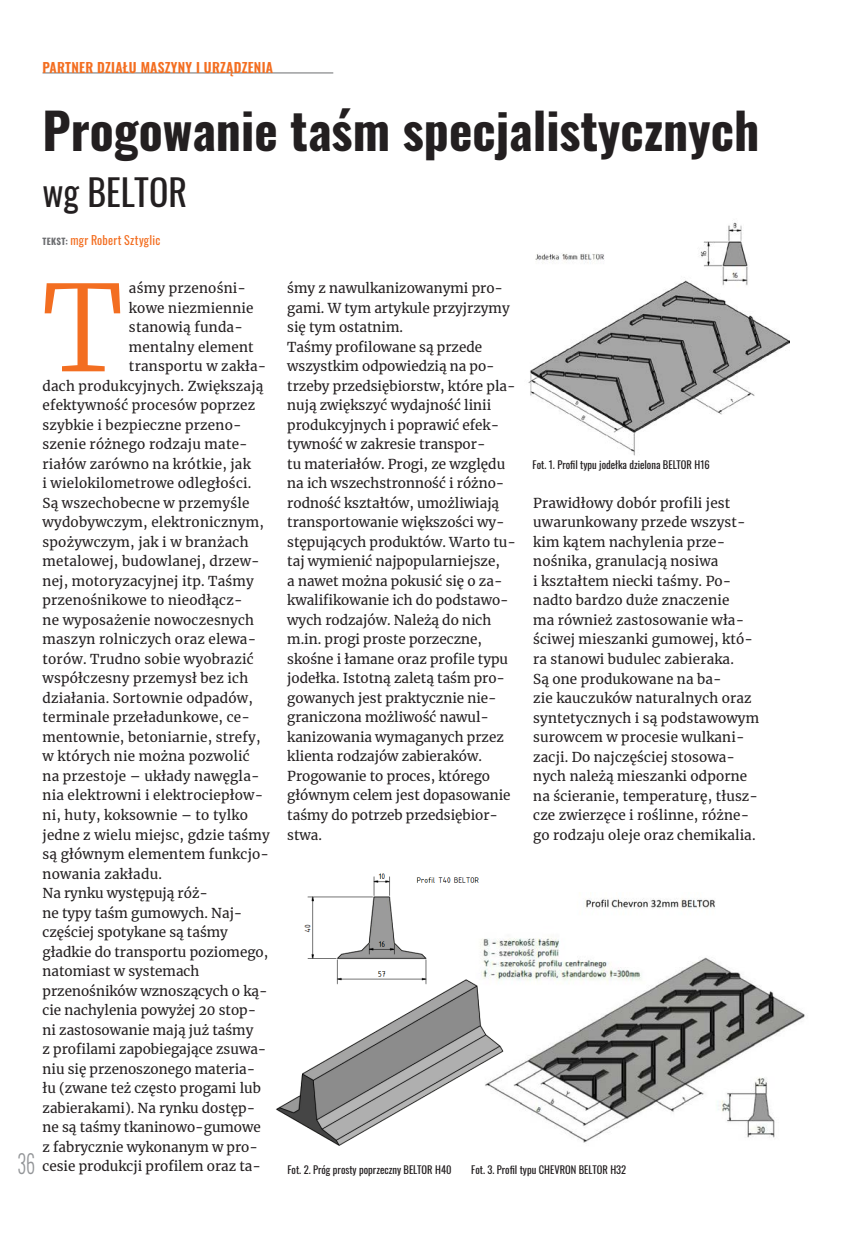
<style>
.page{position:relative;width:868px;height:1234px;background:#fff}
.page>*{position:absolute;margin:0;border:0;box-sizing:border-box;transform-origin:0 0}
.t1{font:300 118.5px "Merriweather";color:#f36e21}
.t2{font:700 49.65px "Oswald";color:#231f20}
.t3{font:35.85px "Oswald";color:#231f20}
.t4{font:300 25.5px "Oswald";color:#939598;scale:.71 1}
.t5{font:13.5px/19.5px "Merriweather";letter-spacing:.01em;color:#231f20}
.t6{font:600 13.5px "Oswald";letter-spacing:.02em;color:#f36e21}
.t7{font:12px "Oswald";letter-spacing:.02em;color:#f36e21}
.t8{font:10.5px "Oswald";color:#231f20}
.s1{font-weight:700;font-size:9px;color:#6c6d70}
</style>
<div class="page">
<hr style="left:43px;top:73px;width:290px;height:1px;background:#6c6d70">
<img style="left:521px;top:898px;width:284px;height:245px">
<img style="left:528px;top:222px;width:261px;height:234px">
<img style="left:276px;top:873px;width:245px;height:273px">
<p class="t6" style="left:43px;top:60px;width:232px">PARTNER DZIAŁU MASZYNY I URZĄDZENIA</p>
<h2 class="t2" style="left:43px;top:104px;width:718px">Progowanie taśm specjalistycznych</h2>
<h3 class="t3" style="left:43px;top:160px;width:146px">wg BELTOR</h3>
<p class="t7" style="left:43px;top:230px;width:119px"><span class="s1">TEKST:</span> mgr Robert Sztyglic</p>
<h3 class="t4" style="left:17px;top:1140px;width:27px">36</h3>
<h1 class="t1" style="left:43px;top:246px;width:82px">T</h1>
<p class="t5" style="left:129px;top:278px;width:118px">aśmy przenośni-</p>
<p class="t5" style="left:129px;top:298px;width:126px">kowe niezmiennie</p>
<p class="t5" style="left:129px;top:317px;width:115px">stanowią funda-</p>
<p class="t5" style="left:129px;top:336px;width:126px">mentalny element</p>
<p class="t5" style="left:129px;top:356px;width:139px">transportu w zakła-</p>
<p class="t5" style="left:43px;top:375px;width:222px">dach produkcyjnych. Zwiększają</p>
<p class="t5" style="left:43px;top:395px;width:214px">efektywność procesów poprzez</p>
<p class="t5" style="left:43px;top:414px;width:200px">szybkie i bezpieczne przeno-</p>
<p class="t5" style="left:43px;top:434px;width:207px">szenie różnego rodzaju mate-</p>
<p class="t5" style="left:43px;top:453px;width:210px">riałów zarówno na krótkie, jak</p>
<p class="t5" style="left:43px;top:473px;width:210px">i wielokilometrowe odległości.</p>
<p class="t5" style="left:43px;top:492px;width:208px">Są wszechobecne w przemyśle</p>
<p class="t5" style="left:43px;top:512px;width:223px">wydobywczym, elektronicznym,</p>
<p class="t5" style="left:43px;top:531px;width:207px">spożywczym, jak i w branżach</p>
<p class="t5" style="left:43px;top:551px;width:219px">metalowej, budowlanej, drzew-</p>
<p class="t5" style="left:43px;top:570px;width:213px">nej, motoryzacyjnej itp. Taśmy</p>
<p class="t5" style="left:43px;top:590px;width:201px">przenośnikowe to nieodłącz-</p>
<p class="t5" style="left:43px;top:609px;width:213px">ne wyposażenie nowoczesnych</p>
<p class="t5" style="left:43px;top:629px;width:215px">maszyn rolniczych oraz elewa-</p>
<p class="t5" style="left:43px;top:648px;width:213px">torów. Trudno sobie wyobrazić</p>
<p class="t5" style="left:43px;top:668px;width:207px">współczesny przemysł bez ich</p>
<p class="t5" style="left:43px;top:687px;width:212px">działania. Sortownie odpadów,</p>
<p class="t5" style="left:43px;top:707px;width:209px">terminale przeładunkowe, ce-</p>
<p class="t5" style="left:43px;top:726px;width:219px">mentownie, betoniarnie, strefy,</p>
<p class="t5" style="left:43px;top:746px;width:209px">w których nie można pozwolić</p>
<p class="t5" style="left:43px;top:765px;width:218px">na przestoje – układy nawęgla-</p>
<p class="t5" style="left:43px;top:785px;width:222px">nia elektrowni i elektrociepłow-</p>
<p class="t5" style="left:43px;top:804px;width:207px">ni, huty, koksownie – to tylko</p>
<p class="t5" style="left:43px;top:824px;width:229px">jedne z wielu miejsc, gdzie taśmy</p>
<p class="t5" style="left:43px;top:843px;width:228px">są głównym elementem funkcjo-</p>
<p class="t5" style="left:43px;top:863px;width:121px">nowania zakładu.</p>
<p class="t5" style="left:43px;top:882px;width:167px">Na rynku występują róż-</p>
<p class="t5" style="left:43px;top:902px;width:201px">ne typy taśm gumowych. Naj-</p>
<p class="t5" style="left:43px;top:921px;width:187px">częściej spotykane są taśmy</p>
<p class="t5" style="left:43px;top:941px;width:227px">gładkie do transportu poziomego,</p>
<p class="t5" style="left:43px;top:960px;width:158px">natomiast w systemach</p>
<p class="t5" style="left:43px;top:980px;width:226px">przenośników wznoszących o ką-</p>
<p class="t5" style="left:43px;top:999px;width:215px">cie nachylenia powyżej 20 stop-</p>
<p class="t5" style="left:43px;top:1019px;width:212px">ni zastosowanie mają już taśmy</p>
<p class="t5" style="left:43px;top:1038px;width:225px">z profilami zapobiegające zsuwa-</p>
<p class="t5" style="left:43px;top:1058px;width:214px">niu się przenoszonego materia-</p>
<p class="t5" style="left:43px;top:1077px;width:220px">łu (zwane też często progami lub</p>
<p class="t5" style="left:43px;top:1097px;width:214px">zabierakami). Na rynku dostęp-</p>
<p class="t5" style="left:43px;top:1116px;width:220px">ne są taśmy tkaninowo-gumowe</p>
<p class="t5" style="left:43px;top:1136px;width:217px">z fabrycznie wykonanym w pro-</p>
<p class="t5" style="left:43px;top:1155px;width:220px">cesie produkcji profilem oraz ta-</p>
<p class="t5" style="left:287px;top:278px;width:230px">śmy z nawulkanizowanymi pro&shy;gami. W tym artykule przyjrzymy się tym ostatnim.<br>Taśmy profilowane są przede wszystkim odpowiedzią na po&shy;trzeby przedsiębiorstw, które pla&shy;nują zwiększyć wydajność linii produkcyjnych i poprawić efek&shy;tywność w zakresie transpor-<br>tu materiałów. Progi, ze względu na ich wszechstronność i różno&shy;rodność kształtów, umożliwiają transportowanie większości wy&shy;stępujących produktów. Warto tu&shy;taj wymienić najpopularniejsze,<br>a nawet można pokusić się o za&shy;kwalifikowanie ich do podstawo&shy;wych rodzajów. Należą do nich m.in. progi proste porzeczne, skośne i łamane oraz profile typu jodełka. Istotną zaletą taśm pro&shy;gowanych jest praktycznie nie&shy;graniczona możliwość nawul&shy;kanizowania wymaganych przez klienta rodzajów zabieraków.<br>Progowanie to proces, którego głównym celem jest dopasowanie taśmy do potrzeb przedsiębior&shy;stwa.</p>
<p class="t8" style="left:532px;top:455px;width:179px">Fot. 1. Profil typu jodełka dzielona BELTOR H16</p>
<p class="t5" style="left:533px;top:493px;width:227px">Prawidłowy dobór profili jest uwarunkowany przede wszyst&shy;kim kątem nachylenia prze&shy;nośnika, granulacją nosiwa<br>i kształtem niecki taśmy. Po&shy;nadto bardzo duże znaczenie<br>ma również zastosowanie wła&shy;ściwej mieszanki gumowej, któ&shy;ra stanowi budulec zabieraka.<br>Są one produkowane na ba-<br>zie kauczuków naturalnych oraz syntetycznych i są podstawowym surowcem w procesie wulkani&shy;zacji. Do najczęściej stosowa&shy;nych należą mieszanki odporne na ścieranie, temperaturę, tłusz&shy;cze zwierzęce i roślinne, różne&shy;go rodzaju oleje oraz chemikalia.</p>
<p class="t8" style="left:287px;top:1160px;width:165px">Fot. 2. Próg prosty poprzeczny BELTOR H40</p>
<p class="t8" style="left:471px;top:1160px;width:156px">Fot. 3. Profil typu CHEVRON BELTOR H32</p>
</div>
